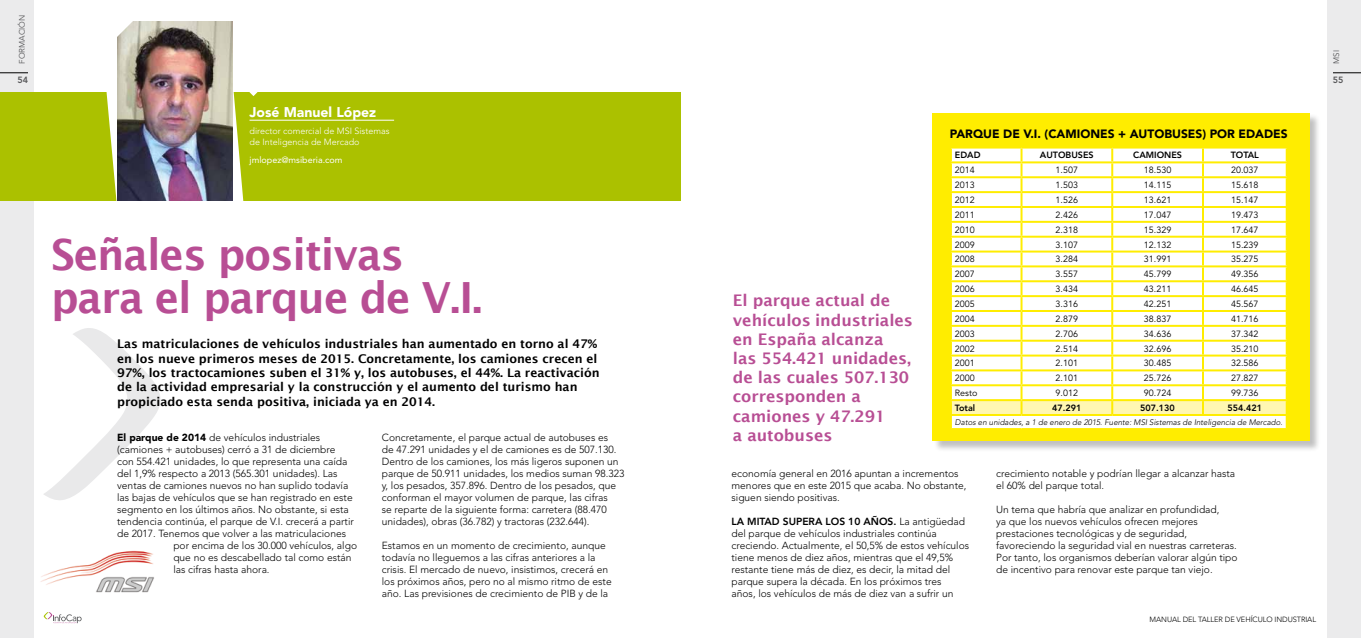
<style>
.page{position:relative;width:1361px;height:638px;background:#fff}
.page>*{position:absolute;margin:0;border:0;box-sizing:border-box;transform-origin:0 0}
.t1{font:600 43px/43px "Lucida Sans";letter-spacing:-.025em;color:#b84e94}
.t2{font:600 16px/19.2px "Lucida Sans";color:#b84e94}
.t3{font:900 14px "Avenir";color:#fff}
.t4{font:600 12px/14.4px "Lucida Sans";color:#000}
.t5{font:900 12px "Avenir";color:#000}
.t6{font:300 10.2px/12px "Avenir";color:#000}
.t7{font:9px "Avenir";color:#000}
.t8{font:300 9px/11px "Avenir";color:#fff}
.t9{font:800 9px "Avenir";color:#000}
.t10{font:9px "Avenir";color:#fff}
.t11{font:800 9px "Avenir";color:#58585a}
.t12{font:italic 300 8px "Avenir";color:#000}
.t13{font:8px "Avenir";color:#58585a}
.t14{font:300 7.5px "Avenir";letter-spacing:-.01em;color:#000}
.s1{font-weight:900}
.s2{font-weight:800}
</style>
<div class="page">
<div style="left:0;top:0;width:34px;height:638px;background:#ebebec"></div>
<svg style="left:0;top:73px;width:28px;height:1px"></svg>
<svg style="left:44px;top:612px;width:38px;height:12px"></svg>
<div style="left:1327px;top:0;width:34px;height:638px;background:#ebebec"></div>
<svg style="left:1333px;top:73px;width:28px;height:1px"></svg>
<div style="left:0;top:92px;width:680px;height:109px;background:#abc100"></div>
<svg style="left:44px;top:328px;width:117px;height:172px"></svg>
<img style="left:41px;top:550px;width:113px;height:43px">
<img style="left:106px;top:21px;width:151px;height:180px">
<hr style="left:249px;top:120px;width:145px;height:1px;background:#fff">
<div style="left:933px;top:113px;width:388px;height:339px;background:#000;opacity:.25"></div>
<div style="left:933px;top:113px;width:377px;height:328px;background:#ffed00"></div>
<svg style="left:951px;top:149px;width:336px;height:279px;background:#fffbd5"></svg>
<p class="t13" style="left:18px;top:64px;width:51px;rotate:-90deg">formaciÓn</p>
<p class="t11" style="left:17px;top:74px;width:12px">54</p>
<h3 class="t3" style="left:249px;top:104px;width:128px">JOSÉ MANUEL LÓPEZ</h3>
<p class="t8" style="left:249px;top:125px;width:142px">director comercial de MSI Sistemas de Inteligencia de Mercado</p>
<p class="t10" style="left:249px;top:155px;width:95px">jmlopez@msiberia.com</p>
<h1 class="t1" style="left:51px;top:233px;width:433px">Señales positivas para el parque de V.I.</h1>
<p class="t4" style="left:117px;top:337px;width:484px">Las matriculaciones de vehículos industriales han aumentado en torno al 47% en los nueve primeros meses de 2015. Concretamente, los camiones crecen el 97%, los tractocamiones suben el 31% y, los autobuses, el 44%. La reactivación de la actividad empresarial y la construcción y el aumento del turismo han propiciado esta senda positiva, iniciada ya en 2014.</p>
<p class="t6" style="left:117px;top:431px;width:205px"><span class="s1">EL PARQUE DE 2014</span> de vehículos industriales</p>
<p class="t6" style="left:117px;top:443px;width:220px">(camiones + autobuses) cerró a 31 de diciembre</p>
<p class="t6" style="left:117px;top:455px;width:232px">con 554.421 unidades, lo que representa una caída</p>
<p class="t6" style="left:117px;top:467px;width:222px">del 1,9% respecto a 2013 (565.301 unidades). Las</p>
<p class="t6" style="left:117px;top:479px;width:233px">ventas de camiones nuevos no han suplido todavía</p>
<p class="t6" style="left:117px;top:491px;width:237px">las bajas de vehículos que se han registrado en este</p>
<p class="t6" style="left:117px;top:503px;width:233px">segmento en los últimos años. No obstante, si esta</p>
<p class="t6" style="left:117px;top:515px;width:238px">tendencia continúa, el parque de V.I. crecerá a partir</p>
<p class="t6" style="left:117px;top:527px;width:230px">de 2017. Tenemos que volver a las matriculaciones</p>
<p class="t6" style="left:173px;top:539px;width:185px">por encima de los 30.000 vehículos, algo</p>
<p class="t6" style="left:173px;top:551px;width:180px">que no es descabellado tal como están</p>
<p class="t6" style="left:173px;top:563px;width:98px">las cifras hasta ahora.</p>
<p class="t6" style="left:382px;top:431px;width:244px">Concretamente, el parque actual de autobuses es<br>de 47.291 unidades y el de camiones es de 507.130.<br>Dentro de los camiones, los más ligeros suponen un parque de 50.911 unidades, los medios suman 98.323 y, los pesados, 357.896. Dentro de los pesados, que conforman el mayor volumen de parque, las cifras<br>se reparte de la siguiente forma: carretera (88.470 unidades), obras (36.782) y tractoras (232.644).</p>
<p class="t6" style="left:382px;top:539px;width:231px">Estamos en un momento de crecimiento, aunque todavía no lleguemos a las cifras anteriores a la crisis. El mercado de nuevo, insistimos, crecerá en los próximos años, pero no al mismo ritmo de este año. Las previsiones de crecimiento de PIB y de la</p>
<p class="t13" style="left:1331px;top:64px;width:14px;rotate:-90deg">MSI</p>
<p class="t11" style="left:1333px;top:74px;width:12px">55</p>
<h2 class="t2" style="left:733px;top:291px;width:182px">El parque actual de vehículos industriales en España alcanza<br>las 554.421 unidades, de las cuales 507.130 corresponden a camiones y 47.291<br>a autobuses</h2>
<p class="t5" style="left:950px;top:126px;width:339px">PARQUE DE V.I. (CAMIONES + AUTOBUSES) POR EDADES</p>
<p class="t9" style="left:955px;top:150px;width:13px">EDAD</p>
<p class="t9" style="left:1040px;top:150px;width:14px">AUTO</p>
<p class="t9" style="left:1065px;top:150px;width:13px">BUSES</p>
<p class="t9" style="left:1133px;top:150px;width:14px">CAMIO</p>
<p class="t9" style="left:1164px;top:150px;width:13px">NES</p>
<p class="t9" style="left:1230px;top:150px;width:12px">TOTAL</p>
<p class="t7" style="left:955px;top:165px;width:22px">2014</p>
<p class="t7" style="left:1055px;top:165px;width:24px">1.507</p>
<p class="t7" style="left:1144px;top:165px;width:29px">18.530</p>
<p class="t7" style="left:1231px;top:165px;width:29px">20.037</p>
<p class="t7" style="left:955px;top:180px;width:22px">2013</p>
<p class="t7" style="left:1055px;top:180px;width:24px">1.503</p>
<p class="t7" style="left:1144px;top:180px;width:29px">14.115</p>
<p class="t7" style="left:1231px;top:180px;width:29px">15.618</p>
<p class="t7" style="left:955px;top:195px;width:22px">2012</p>
<p class="t7" style="left:1055px;top:195px;width:24px">1.526</p>
<p class="t7" style="left:1144px;top:195px;width:29px">13.621</p>
<p class="t7" style="left:1231px;top:195px;width:29px">15.147</p>
<p class="t7" style="left:955px;top:209px;width:22px">2011</p>
<p class="t7" style="left:1055px;top:209px;width:24px">2.426</p>
<p class="t7" style="left:1144px;top:209px;width:29px">17.047</p>
<p class="t7" style="left:1231px;top:209px;width:29px">19.473</p>
<p class="t7" style="left:955px;top:224px;width:22px">2010</p>
<p class="t7" style="left:1055px;top:224px;width:24px">2.318</p>
<p class="t7" style="left:1144px;top:224px;width:29px">15.329</p>
<p class="t7" style="left:1231px;top:224px;width:29px">17.647</p>
<p class="t7" style="left:955px;top:239px;width:22px">2009</p>
<p class="t7" style="left:1055px;top:239px;width:24px">3.107</p>
<p class="t7" style="left:1144px;top:239px;width:29px">12.132</p>
<p class="t7" style="left:1231px;top:239px;width:29px">15.239</p>
<p class="t7" style="left:955px;top:254px;width:22px">2008</p>
<p class="t7" style="left:1055px;top:254px;width:24px">3.284</p>
<p class="t7" style="left:1144px;top:254px;width:29px">31.991</p>
<p class="t7" style="left:1231px;top:254px;width:29px">35.275</p>
<p class="t7" style="left:955px;top:269px;width:22px">2007</p>
<p class="t7" style="left:1055px;top:269px;width:24px">3.557</p>
<p class="t7" style="left:1144px;top:269px;width:29px">45.799</p>
<p class="t7" style="left:1231px;top:269px;width:29px">49.356</p>
<p class="t7" style="left:955px;top:284px;width:22px">2006</p>
<p class="t7" style="left:1055px;top:284px;width:24px">3.434</p>
<p class="t7" style="left:1144px;top:284px;width:29px">43.211</p>
<p class="t7" style="left:1231px;top:284px;width:29px">46.645</p>
<p class="t7" style="left:955px;top:299px;width:22px">2005</p>
<p class="t7" style="left:1055px;top:299px;width:24px">3.316</p>
<p class="t7" style="left:1144px;top:299px;width:29px">42.251</p>
<p class="t7" style="left:1231px;top:299px;width:29px">45.567</p>
<p class="t7" style="left:955px;top:313px;width:22px">2004</p>
<p class="t7" style="left:1055px;top:313px;width:24px">2.879</p>
<p class="t7" style="left:1144px;top:313px;width:29px">38.837</p>
<p class="t7" style="left:1231px;top:313px;width:29px">41.716</p>
<p class="t7" style="left:955px;top:328px;width:22px">2003</p>
<p class="t7" style="left:1055px;top:328px;width:24px">2.706</p>
<p class="t7" style="left:1144px;top:328px;width:29px">34.636</p>
<p class="t7" style="left:1231px;top:328px;width:29px">37.342</p>
<p class="t7" style="left:955px;top:343px;width:22px">2002</p>
<p class="t7" style="left:1055px;top:343px;width:24px">2.514</p>
<p class="t7" style="left:1144px;top:343px;width:29px">32.696</p>
<p class="t7" style="left:1231px;top:343px;width:29px">35.210</p>
<p class="t7" style="left:955px;top:358px;width:22px">2001</p>
<p class="t7" style="left:1055px;top:358px;width:24px">2.101</p>
<p class="t7" style="left:1144px;top:358px;width:29px">30.485</p>
<p class="t7" style="left:1231px;top:358px;width:29px">32.586</p>
<p class="t7" style="left:955px;top:373px;width:22px">2000</p>
<p class="t7" style="left:1055px;top:373px;width:24px">2.101</p>
<p class="t7" style="left:1144px;top:373px;width:29px">25.726</p>
<p class="t7" style="left:1231px;top:373px;width:29px">27.827</p>
<p class="t7" style="left:955px;top:388px;width:24px">Resto</p>
<p class="t7" style="left:1055px;top:388px;width:24px">9.012</p>
<p class="t7" style="left:1144px;top:388px;width:29px">90.724</p>
<p class="t7" style="left:1231px;top:388px;width:29px">99.736</p>
<p class="t9" style="left:955px;top:402px;width:22px">TOTAL</p>
<p class="t9" style="left:1052px;top:402px;width:31px">47.291</p>
<p class="t9" style="left:1140px;top:402px;width:36px">507.130</p>
<p class="t9" style="left:1227px;top:402px;width:36px">554.421</p>
<p class="t12" style="left:955px;top:417px;width:329px">Datos en unidades, a 1 de enero de 2015. Fuente: MSI Sistemas de Inteligencia de Mercado.</p>
<p class="t6" style="left:731px;top:467px;width:236px">economía general en 2016 apuntan a incrementos menores que en este 2015 que acaba. No obstante, siguen siendo positivas.</p>
<p class="t6" style="left:731px;top:515px;width:239px"><span class="s2">LA MITAD SUPERA LOS 10 AÑOS.</span> La antigüedad del parque de vehículos industriales continúa creciendo. Actualmente, el 50,5% de estos vehículos tiene menos de diez años, mientras que el 49,5% restante tiene más de diez, es decir, la mitad del parque supera la década. En los próximos tres<br>años, los vehículos de más de diez van a sufrir un</p>
<p class="t6" style="left:996px;top:467px;width:241px">crecimiento notable y podrían llegar a alcanzar hasta el 60% del parque total.</p>
<p class="t6" style="left:996px;top:503px;width:243px">Un tema que habría que analizar en profundidad,<br>ya que los nuevos vehículos ofrecen mejores prestaciones tecnológicas y de seguridad, favoreciendo la seguridad vial en nuestras carreteras.<br>Por tanto, los organismos deberían valorar algún tipo de incentivo para renovar este parque tan viejo.</p>
<p class="t14" style="left:1149px;top:615px;width:168px">MANUAL DEL TALLER DE VEHÍCULO INDUSTRIAL</p>
</div>
